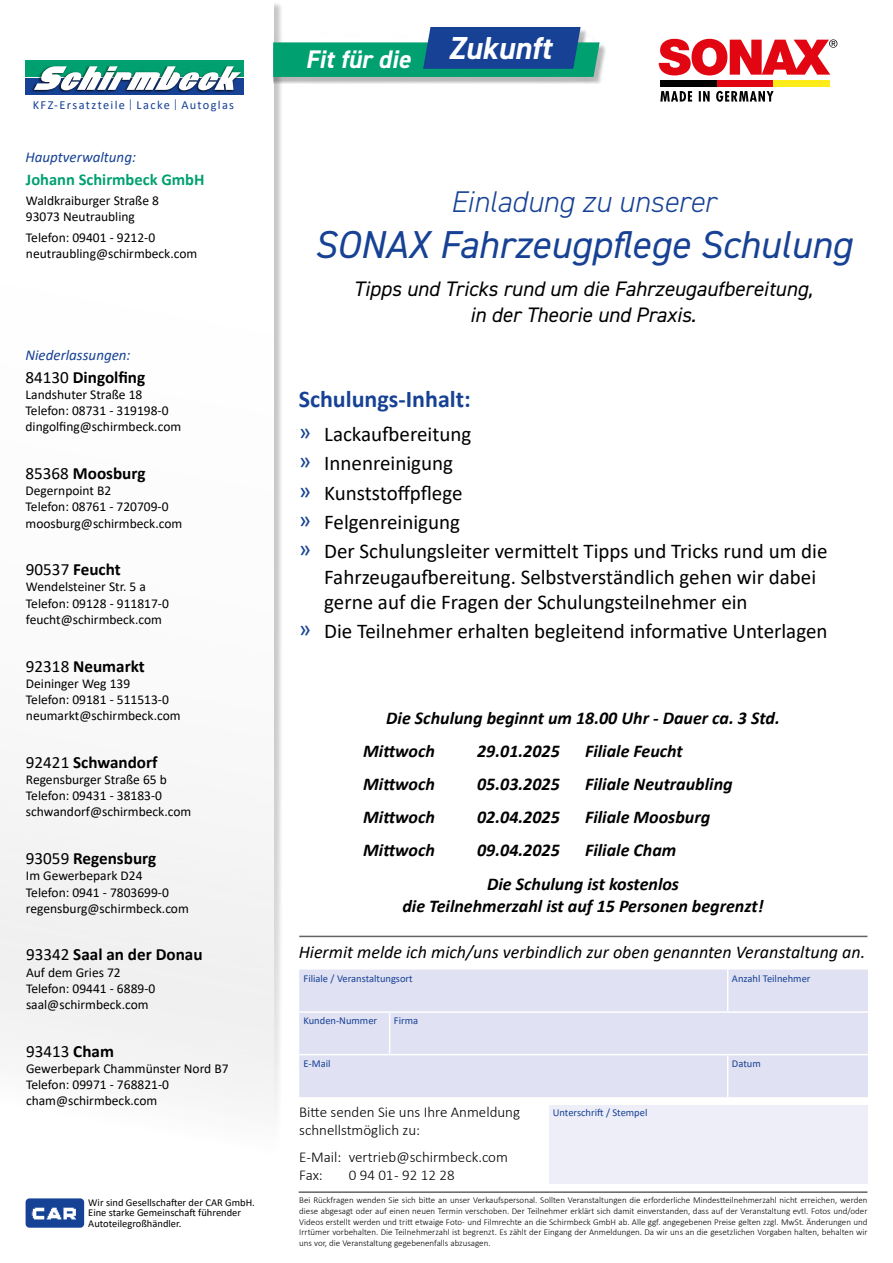
<style>
.page{position:relative;width:893px;height:1263px;background:#fff}
.page>*{position:absolute;margin:0;border:0;box-sizing:border-box;transform-origin:0 0}
.t1{font:italic 39px "DIN2014";color:#164194}
.t2{font:italic 300 30px "DIN2014";color:#164194}
.t3{font:italic 700 25.5px "DIN2014";color:#fff}
.t4{font:700 24px "Calibri";color:#164194}
.t5{font:21px/29.4px "Calibri";color:#000}
.t6{font:italic 21px/25.2px "DIN2014";color:#000;text-align:center}
.t7{font:italic 700 18px/33px "Calibri";color:#000}
.t8{font:italic 18px "Calibri";color:#000}
.t9{font:700 17.1px "Calibri";color:#000}
.t10{font:17.1px "Calibri";color:#000}
.t11{font:700 16.5px "Calibri";color:#00a070}
.t12{font:300 15px/18px "Calibri";color:#000}
.t13{font:italic 15px "Calibri";color:#164194}
.t14{font:13.5px/16.2px "Calibri";color:#000}
.t15{font:12.3px "Calibri";letter-spacing:.105em;color:#164194}
.t16{font:10.5px "Calibri";color:#164194}
.t17{font:10.5px/10.5px "Calibri";color:#000}
.t18{font:300 9px/10.8px "Calibri";color:#000;text-align:justify}
.s1{font-weight:300}
.s2{font-weight:400}
.s3{font-weight:700}
.s4{font-size:24px;color:#164194}
</style>
<div class="page">
<div style="left:0;top:2px;width:283px;height:1159px;background:#000;opacity:.3"></div>
<div style="left:0;top:0;width:273px;height:1235px;background:#fff"></div>
<img style="left:26px;top:1198px;width:58px;height:30px">
<div style="left:26px;top:60px;width:218px;height:17px;background:#00a070"></div>
<div style="left:26px;top:79px;width:218px;height:16px;background:#164194"></div>
<div style="left:31px;top:65px;width:211px;height:28px;background:#000;opacity:.75"></div>
<svg style="left:34px;top:66px;width:207px;height:24px"></svg>
<div style="left:273px;top:29px;width:333px;height:55px;background:#000;opacity:.29"></div>
<svg style="left:273px;top:27px;width:327px;height:50px"></svg>
<hr style="left:299px;top:1191px;width:568px;height:2px;background:#646363">
<hr style="left:299px;top:936px;width:568px;height:1px;background:#646363">
<div style="left:299px;top:969px;width:569px;height:128px;background:#e0e1f2"></div>
<hr style="left:728px;top:1054px;width:140px;height:1px;background:#fff">
<hr style="left:727px;top:969px;width:1px;height:42px;background:#fff">
<hr style="left:299px;top:1011px;width:91px;height:2px;background:#fff">
<hr style="left:390px;top:1011px;width:338px;height:2px;background:#fff">
<hr style="left:389px;top:1013px;width:1px;height:41px;background:#fff">
<hr style="left:728px;top:1011px;width:140px;height:2px;background:#fff">
<hr style="left:299px;top:1054px;width:91px;height:1px;background:#fff">
<hr style="left:390px;top:1054px;width:338px;height:1px;background:#fff">
<hr style="left:727px;top:1055px;width:1px;height:42px;background:#fff">
<div style="left:549px;top:1105px;width:318px;height:79px;background:#edeef8"></div>
<div style="left:660px;top:80px;width:57px;height:6px;background:#020203"></div>
<div style="left:717px;top:80px;width:57px;height:6px;background:#e20613"></div>
<div style="left:774px;top:80px;width:56px;height:6px;background:#feeb1a"></div>
<svg style="left:659px;top:39px;width:178px;height:36px"></svg>
<svg style="left:660px;top:91px;width:114px;height:11px"></svg>
<p class="t15" style="left:33px;top:96px;width:203px">KFZ-Ersatzteile <span class="s1">|</span> Lacke <span class="s1">|</span> Autoglas</p>
<p class="t13" style="left:26px;top:146px;width:112px">Hauptverwaltung:</p>
<p class="t11" style="left:26px;top:168px;width:180px">Johann Schirmbeck GmbH</p>
<p class="t14" style="left:26px;top:192px;width:135px">Waldkraiburger Straße 8<br>93073 Neutraubling</p>
<p class="t14" style="left:26px;top:229px;width:173px">Telefon: 09401 - 9212-0 neutraubling@schirmbeck.com</p>
<p class="t13" style="left:26px;top:345px;width:107px">Niederlassungen:</p>
<p class="t9" style="left:26px;top:365px;width:121px"><span class="s2">84130</span> Dingolfing</p>
<p class="t14" style="left:26px;top:386px;width:157px">Landshuter Straße 18<br>Telefon: 08731 - 319198-0 dingolfing@schirmbeck.com</p>
<p class="t9" style="left:26px;top:461px;width:121px"><span class="s2">85368</span> Moosburg</p>
<p class="t14" style="left:26px;top:482px;width:158px">Degernpoint B2<br>Telefon: 08761 - 720709-0 moosburg@schirmbeck.com</p>
<p class="t9" style="left:26px;top:557px;width:96px"><span class="s2">90537</span> Feucht</p>
<p class="t14" style="left:26px;top:578px;width:144px">Wendelsteiner Str. 5 a<br>Telefon: 09128 - 911817-0 feucht@schirmbeck.com</p>
<p class="t9" style="left:26px;top:654px;width:120px"><span class="s2">92318</span> Neumarkt</p>
<p class="t14" style="left:26px;top:675px;width:156px">Deininger Weg 139<br>Telefon: 09181 - 511513-0 neumarkt@schirmbeck.com</p>
<p class="t9" style="left:26px;top:750px;width:133px"><span class="s2">92421</span> Schwandorf</p>
<p class="t14" style="left:26px;top:771px;width:167px">Regensburger Straße 65 b<br>Telefon: 09431 - 38183-0 schwandorf@schirmbeck.com</p>
<p class="t9" style="left:26px;top:846px;width:132px"><span class="s2">93059</span> Regensburg</p>
<p class="t14" style="left:26px;top:867px;width:164px">Im Gewerbepark D24<br>Telefon: 0941 - 7803699-0 regensburg@schirmbeck.com</p>
<p class="t9" style="left:26px;top:943px;width:178px"><span class="s2">93342</span> Saal an der Donau</p>
<p class="t14" style="left:26px;top:964px;width:131px">Auf dem Gries 72<br>Telefon: 09441 - 6889-0 saal@schirmbeck.com</p>
<p class="t10" style="left:26px;top:1039px;width:89px">93413 <span class="s3">Cham</span></p>
<p class="t14" style="left:26px;top:1060px;width:204px">Gewerbepark Chammünster Nord B7<br>Telefon: 09971 - 768821-0 cham@schirmbeck.com</p>
<p class="t17" style="left:88px;top:1197px;width:168px">Wir sind Gesellschafter der CAR GmbH.<br>Eine starke Gemeinschaft führender<br>Autoteilegroßhändler.</p>
<h3 class="t3" style="left:306px;top:43px;width:255px">Fitfürdie <sup>Zukunft</sup></h3>
<h2 class="t2" style="left:450px;top:183px;width:267px">Einladung zu unserer</h2>
<h1 class="t1" style="left:314px;top:221px;width:539px">SONAX Fahrzeugpflege Schulung</h1>
<h3 class="t6" style="left:354px;top:276px;width:460px">Tipps und Tricks rund um die Fahrzeugaufbereitung, in der Theorie und Praxis.</h3>
<h3 class="t4" style="left:299px;top:382px;width:174px">Schulungs-Inhalt:</h3>
<h3 class="t5" style="left:299px;top:418px;width:530px"><span class="s4">ͫ</span> Lackaufbereitung<br><span class="s4">ͫ</span> Innenreinigung<br><span class="s4">ͫ</span> Kunststoffpflege<br><span class="s4">ͫ</span> Felgenreinigung<br><span class="s4">ͫ</span> Der Schulungsleiter vermittelt Tipps und Tricks rund um die</h3>
<h3 class="t5" style="left:324px;top:564px;width:493px;line-height:25.2px">Fahrzeugaufbereitung. Selbstverständlich gehen wir dabei gerne auf die Fragen der Schulungsteilnehmer ein</h3>
<h3 class="t5" style="left:299px;top:616px;width:530px"><span class="s4">ͫ</span> Die Teilnehmer erhalten begleitend informative Unterlagen</h3>
<h3 class="t7" style="left:363px;top:701px;width:418px;text-indent:23px">Die Schulung beginnt um 18.00 Uhr - Dauer ca. 3 Std.<br>Mittwoch</h3>
<h3 class="t7" style="left:477px;top:734px;width:84px">29.01.2025</h3>
<h3 class="t7" style="left:585px;top:734px;width:99px">Filiale Feucht</h3>
<h3 class="t7" style="left:363px;top:767px;width:73px">Mittwoch</h3>
<h3 class="t7" style="left:477px;top:767px;width:84px">05.03.2025</h3>
<h3 class="t7" style="left:585px;top:767px;width:149px">Filiale Neutraubling</h3>
<h3 class="t7" style="left:363px;top:800px;width:73px">Mittwoch</h3>
<h3 class="t7" style="left:477px;top:800px;width:84px">02.04.2025</h3>
<h3 class="t7" style="left:585px;top:800px;width:127px">Filiale Moosburg</h3>
<h3 class="t7" style="left:363px;top:833px;width:73px">Mittwoch</h3>
<h3 class="t7" style="left:477px;top:833px;width:84px">09.04.2025</h3>
<h3 class="t7" style="left:487px;top:832px;width:193px;line-height:34.3px;text-align:right">Filiale Cham<br>Die Schulung ist kostenlos</h3>
<h3 class="t7" style="left:402px;top:889px;width:363px">die Teilnehmerzahl ist auf 15 Personen begrenzt!</h3>
<h3 class="t8" style="left:299px;top:940px;width:568px">Hiermit melde ich mich/uns verbindlich zur oben genannten Veranstaltung an.</h3>
<p class="t16" style="left:303px;top:971px;width:111px">Filiale / Veranstaltungsort</p>
<p class="t16" style="left:732px;top:971px;width:80px">Anzahl Teilnehmer</p>
<p class="t16" style="left:303px;top:1013px;width:75px">Kunden-Nummer</p>
<p class="t16" style="left:394px;top:1013px;width:26px">Firma</p>
<p class="t16" style="left:303px;top:1056px;width:29px">E-Mail</p>
<p class="t16" style="left:732px;top:1056px;width:30px">Datum</p>
<p class="t12" style="left:299px;top:1103px;width:222px">Bitte senden Sie uns Ihre Anmeldung schnellstmöglich zu:</p>
<p class="t12" style="left:299px;top:1148px;width:210px">E-Mail: vertrieb@schirmbeck.com<br>Fax:</p>
<p class="t12" style="left:349px;top:1166px;width:107px">0 94 01 - 92 12 28</p>
<p class="t16" style="left:553px;top:1105px;width:96px">Unterschrift / Stempel</p>
<p class="t18" style="left:299px;top:1194px;width:570px">Bei Rückfragen wenden Sie sich bitte an unser Verkaufspersonal. Sollten Veranstaltungen die erforderliche Mindestteilnehmerzahl nicht erreichen, werden diese abgesagt oder auf einen neuen Termin verschoben. Der Teilnehmer erklärt sich damit einverstanden, dass auf der Veranstaltung evtl. Fotos und/oder Videos erstellt werden und tritt etwaige Foto- und Filmrechte an die Schirmbeck GmbH ab. Alle ggf. angegebenen Preise gelten zzgl. MwSt. Änderungen und Irrtümer vorbehalten. Die Teilnehmerzahl ist begrenzt. Es zählt der Eingang der Anmeldungen. Da wir uns an die gesetzlichen Vorgaben halten, behalten wir uns vor, die Veranstaltung gegebenenfalls abzusagen.</p>
</div>
